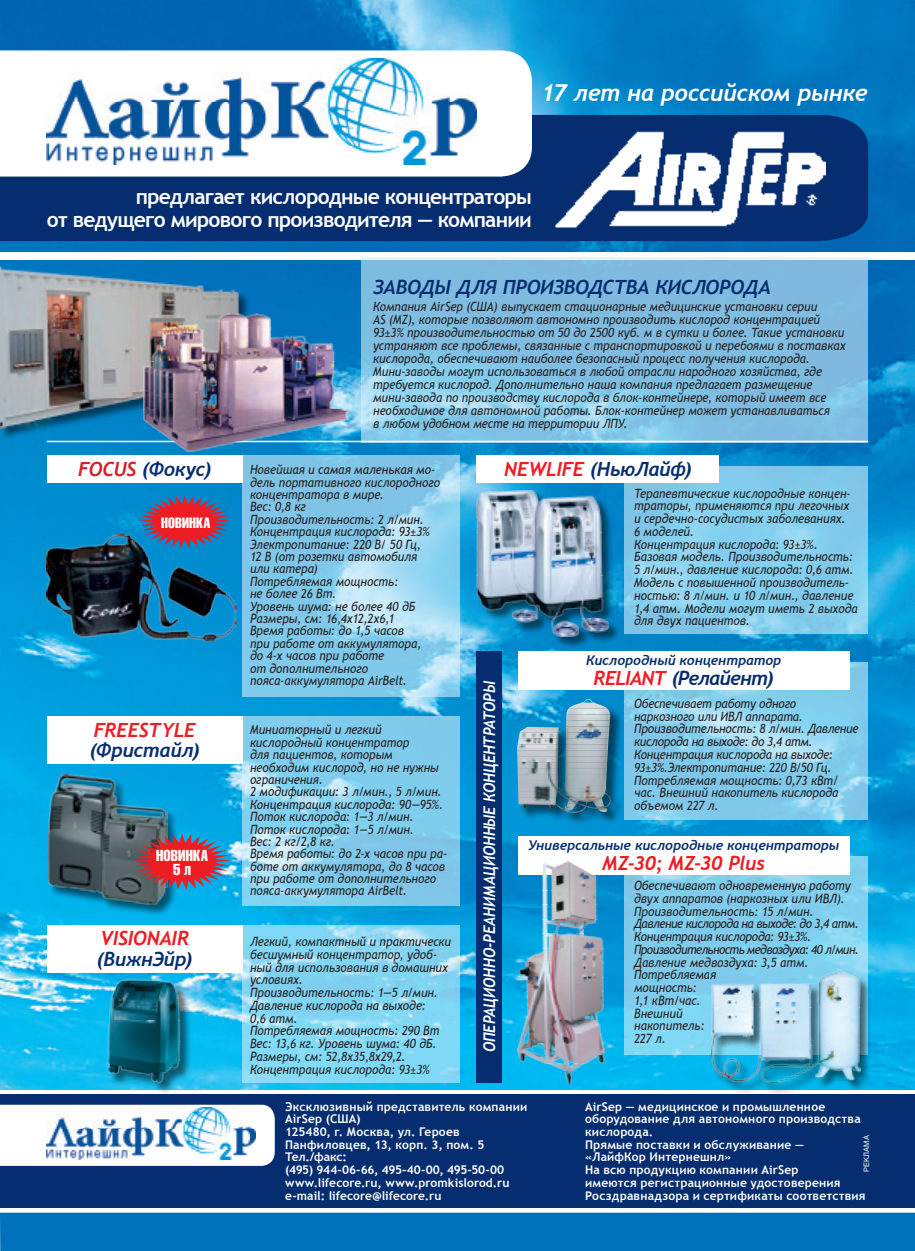
<style>
.page{position:relative;width:915px;height:1251px;background:#fff}
.page>*{position:absolute;margin:0;border:0;box-sizing:border-box;transform-origin:0 0}
.t1{font:italic 700 23.25px "Trebuchet";letter-spacing:-.01em;color:#fff}
.t2{font:700 21px/22.5px "Trebuchet MS";letter-spacing:-.035em;color:#fff;text-align:right}
.t3{font:italic 700 19.5px "Trebuchet";letter-spacing:-.015em;color:#052d6f}
.t4{font:italic 700 19.5px "Trebuchet";letter-spacing:-.02em;color:#ee1d23}
.t5{font:italic 700 16.05px "Trebuchet";letter-spacing:-.005em;color:#fff;scale:.9 1}
.t6{font:15.6px/14.1px "Helios Compressed C";letter-spacing:.01em;color:#fff;text-align:center}
.t7{font:14.7px "Helios Compressed C";letter-spacing:.01em;color:#fff}
.t8{font:italic 700 13.5px "Trebuchet";letter-spacing:.01em;color:#052d6f}
.t9{font:italic 12.75px/12.8px "Trebuchet MS";letter-spacing:.005em;color:#231f20;scale:.9 1}
.t10{font:700 12px/12.8px "Trebuchet MS";letter-spacing:.015em;color:#fff}
.t11{font:7.5px "Helvetica Cyr Upright";letter-spacing:.015em;color:#fff}
.s1{color:#d1232a}
.s2{color:#ee1d23}
</style>
<div class="page">
<svg style="left:914px;top:38px;width:1px;height:26px"></svg>
<div style="left:0;top:1094px;width:914px;height:113px;background:#052d6f"></div>
<img style="left:0;top:0;width:914px;height:1089px">
<div style="left:474px;top:488px;width:164px;height:178px;background:#231f20;opacity:.6"></div>
<img style="left:476px;top:490px;width:132px;height:146px">
<div style="left:0;top:115px;width:867px;height:126px;background:#052d6f"></div>
<div style="left:0;top:1104px;width:275px;height:61px;background:#fff"></div>
<img style="left:47px;top:1107px;width:208px;height:52px">
<svg style="left:0;top:50px;width:531px;height:126px"></svg>
<img style="left:47px;top:58px;width:429px;height:107px">
<div style="left:0;top:1212px;width:914px;height:38px;background:#0072bc"></div>
<div style="left:1px;top:252px;width:913px;height:7px;background:#fff"></div>
<img style="left:551px;top:129px;width:274px;height:100px">
<div style="left:0;top:265px;width:269px;height:194px;background:#231f20;opacity:.6"></div>
<img style="left:0;top:266px;width:239px;height:162px">
<div style="left:47px;top:772px;width:150px;height:162px;background:#231f20;opacity:.6"></div>
<img style="left:48px;top:774px;width:119px;height:130px">
<svg style="left:133px;top:833px;width:98px;height:56px;background:#925264"></svg>
<svg style="left:242px;top:455px;width:217px;height:241px;background:#8cceec"></svg>
<svg style="left:242px;top:715px;width:217px;height:190px;background:#86cfee"></svg>
<svg style="left:242px;top:924px;width:217px;height:158px;background:#86d7f4"></svg>
<svg style="left:624px;top:466px;width:243px;height:167px;background:#84cdec"></svg>
<svg style="left:361px;top:257px;width:506px;height:186px;background:#84c1e3"></svg>
<hr style="left:47px;top:440px;width:820px;height:2px;background:#fff">
<div style="left:47px;top:455px;width:195px;height:28px;background:#fff"></div>
<div style="left:476px;top:455px;width:243px;height:28px;background:#fff"></div>
<div style="left:47px;top:715px;width:195px;height:48px;background:#fff"></div>
<div style="left:47px;top:924px;width:195px;height:48px;background:#fff"></div>
<img style="left:143px;top:314px;width:205px;height:137px">
<img style="left:47px;top:534px;width:189px;height:106px">
<svg style="left:139px;top:495px;width:92px;height:53px;background:#7d5073"></svg>
<div style="left:515px;top:697px;width:126px;height:148px;background:#231f20;opacity:.6"></div>
<svg style="left:582px;top:699px;width:11px;height:3px"></svg>
<img style="left:568px;top:702px;width:39px;height:6px">
<img style="left:566px;top:708px;width:44px;height:18px">
<img style="left:517px;top:726px;width:92px;height:24px">
<img style="left:517px;top:750px;width:90px;height:41px">
<img style="left:518px;top:791px;width:92px;height:18px">
<img style="left:551px;top:809px;width:56px;height:3px">
<svg style="left:624px;top:662px;width:243px;height:157px;background:#8acfed"></svg>
<svg style="left:624px;top:855px;width:243px;height:199px;background:#82cfee"></svg>
<div style="left:476px;top:651px;width:25px;height:431px;background:#052d6f"></div>
<div style="left:517px;top:835px;width:332px;height:39px;background:#fff"></div>
<img style="left:517px;top:861px;width:87px;height:221px">
<div style="left:106px;top:978px;width:104px;height:134px;background:#231f20;opacity:.6"></div>
<img style="left:105px;top:976px;width:76px;height:107px">
<div style="left:709px;top:967px;width:181px;height:145px;background:#231f20;opacity:.6"></div>
<img style="left:711px;top:969px;width:148px;height:113px">
<div style="left:517px;top:651px;width:332px;height:38px;background:#fff"></div>
<h1 class="t1" style="left:541px;top:78px;width:327px">17 лет на российском рынке</h1>
<h2 class="t2" style="left:47px;top:186px;width:486px">предлагает кислородные концентраторы<br>от ведущего мирового производителя — компании</h2>
<h3 class="t3" style="left:373px;top:275px;width:399px">ЗАВОДЫ ДЛЯ ПРОИЗВОДСТВА КИСЛОРОДА</h3>
<p class="t9" style="left:373px;top:300px;width:526px">Компания AirSep (США) выпускает стационарные медицинские установки серии<br>AS (MZ), которые позволяют автономно производить кислород концентрацией 93±3% производительностью от 50 до 2500 куб. м в сутки и более. Такие установки устраняют все проблемы, связанные с транспортировкой и перебоями в поставках кислорода, обеспечивают наиболее безопасный процесс получения кислорода.<br>Мини-заводы могут использоваться в любой отрасли народного хозяйства, где требуется кислород. Дополнительно наша компания предлагает размещение мини-завода по производству кислорода в блок-контейнере, который имеет все необходимое для автономной работы. Блок-контейнер может устанавливаться<br>в любом удобном месте на территории ЛПУ.</p>
<p class="t9" style="left:250px;top:463px;width:212px">Новейшая и самая маленькая мо&shy;дель портативного кислородного концентратора в мире.<br>Вес: 0,8 кг<br>Производительность: 2 л/мин.<br>Концентрация кислорода: 93±3%<br>Электропитание: 220 В/ 50 Гц,<br>12 В (от розетки автомобиля или катера)<br>Потребляемая мощность:<br>не более 26 Вт.<br>Уровень шума: не более 40 дБ<br>Размеры, см: 16,4х12,2х6,1<br>Время работы: до 1,5 часов<br>при работе от аккумулятора,<br>до 4-х часов при работе<br>от дополнительного пояса-аккумулятора AirBelt.</p>
<p class="t9" style="left:250px;top:723px;width:221px">Миниатюрный и легкий кислородный концентратор<br>для пациентов, которым необходим кислород, но не нужны ограничения.<br>2 модификации: 3 л/мин., 5 л/мин.<br>Концентрация кислорода: 90—95%.<br>Поток кислорода: 1—3 л/мин.<br>Поток кислорода: 1—5 л/мин.<br>Вес: 2 кг/2,8 кг.<br>Время работы: до 2-х часов при ра&shy;боте от аккумулятора, до 8 часов при работе от дополнительного пояса-аккумулятора AirBelt.</p>
<p class="t9" style="left:250px;top:935px;width:225px">Легкий, компактный и практически бесшумный концентратор, удоб&shy;ный для использования в домашних условиях.<br>Производительность: 1—5 л/мин.<br>Давление кислорода на выходе:<br>0,6 атм.<br>Потребляемая мощность: 290 Вт<br>Вес: 13,6 кг. Уровень шума: 40 дБ.<br>Размеры, см: 52,8х35,8х29,2.<br>Концентрация кислорода: 93±3%</p>
<h3 class="t3" style="left:78px;top:457px;width:134px"><span class="s1">FOCUS</span> (Фокус)</h3>
<h3 class="t3" style="left:504px;top:457px;width:189px"><span class="s2">NEWLIFE</span> (НьюЛайф)</h3>
<p class="t9" style="left:634px;top:487px;width:250px">Терапевтические кислородные концен&shy;траторы, применяются при легочных и сердечно-сосудистых заболеваниях.<br>6 моделей.<br>Концентрация кислорода: 93±3%.<br>Базовая модель. Производительность:<br>5 л/мин., давление кислорода: 0,6 атм.<br>Модель с повышенной производитель&shy;ностью: 8 л/мин. и 10 л/мин., давление 1,4 атм. Модели могут иметь 2 выхода для двух пациентов.</p>
<p class="t7" style="left:161px;top:514px;width:50px">НОВИНКА</p>
<p class="t8" style="left:585px;top:652px;width:197px">Кислородный концентратор</p>
<h3 class="t3" style="left:593px;top:666px;width:182px"><span class="s2">RELIANT</span> (Релайент)</h3>
<p class="t5" style="left:479px;top:1051px;width:414px;rotate:-90deg">ОПЕРАЦИОННО-РЕАНИМАЦИОННЫЕ КОНЦЕНТРАТОРЫ</p>
<p class="t9" style="left:634px;top:697px;width:251px">Обеспечивает работу одного наркозного или ИВЛ аппарата.<br>Производительность: 8 л/мин. Давление кислорода на выходе: до 3,4 атм.<br>Концентрация кислорода на выходе:<br>93±3%.Электропитание: 220 В/50 Гц.<br>Потребляемая мощность: 0,73 кВт/ час. Внешний накопитель кислорода объемом 227 л.</p>
<p class="t8" style="left:528px;top:837px;width:312px">Универсальные кислородные концентраторы</p>
<h3 class="t4" style="left:602px;top:850px;width:164px">MZ-30; MZ-30 Plus</h3>
<p class="t9" style="left:634px;top:879px;width:251px">Обеспечивают одновременную работу двух аппаратов (наркозных или ИВЛ).<br>Производительность: 15 л/мин.<br>Давление кислорода на выходе: до 3,4 атм.<br>Концентрация кислорода: 93±3%.<br>Производительность медвоздуха: 40 л/мин.<br>Давление медвоздуха: 3,5 атм.<br>Потребляемая<br>мощность:<br>1,1 кВт/час.<br>Внешний<br>накопитель:<br>227 л.</p>
<h3 class="t4" style="left:94px;top:718px;width:103px">FREESTYLE</h3>
<h3 class="t3" style="left:90px;top:737px;width:111px">(Фристайл)</h3>
<p class="t6" style="left:156px;top:847px;width:53px">НОВИНКА<br>5 л</p>
<h3 class="t4" style="left:100px;top:926px;width:91px">VISIONAIR</h3>
<h3 class="t3" style="left:97px;top:947px;width:97px">(ВижнЭйр)</h3>
<p class="t10" style="left:285px;top:1099px;width:243px">Эксклюзивный представитель компании<br>AirSep (США)<br>125480, г. Москва, ул. Героев<br>Панфиловцев, 13, корп. 3, пом. 5<br>Тел./факс:<br>(495) 944-06-66, 495-40-00, 495-50-00 www.lifecore.ru, www.promkislorod.ru e-mail: lifecore@lifecore.ru</p>
<p class="t10" style="left:585px;top:1099px;width:282px">AirSep — медицинское и промышленное оборудование для автономного производства кислорода.<br>Прямые поставки и обслуживание — «ЛайфКор Интернешнл»<br>На всю продукцию компании AirSep<br>имеются регистрационные удостоверения Росздравнадзора и сертификаты соответствия</p>
<p class="t11" style="left:862px;top:1171px;width:38px;rotate:-90deg">РЕКЛАМА</p>
</div>
